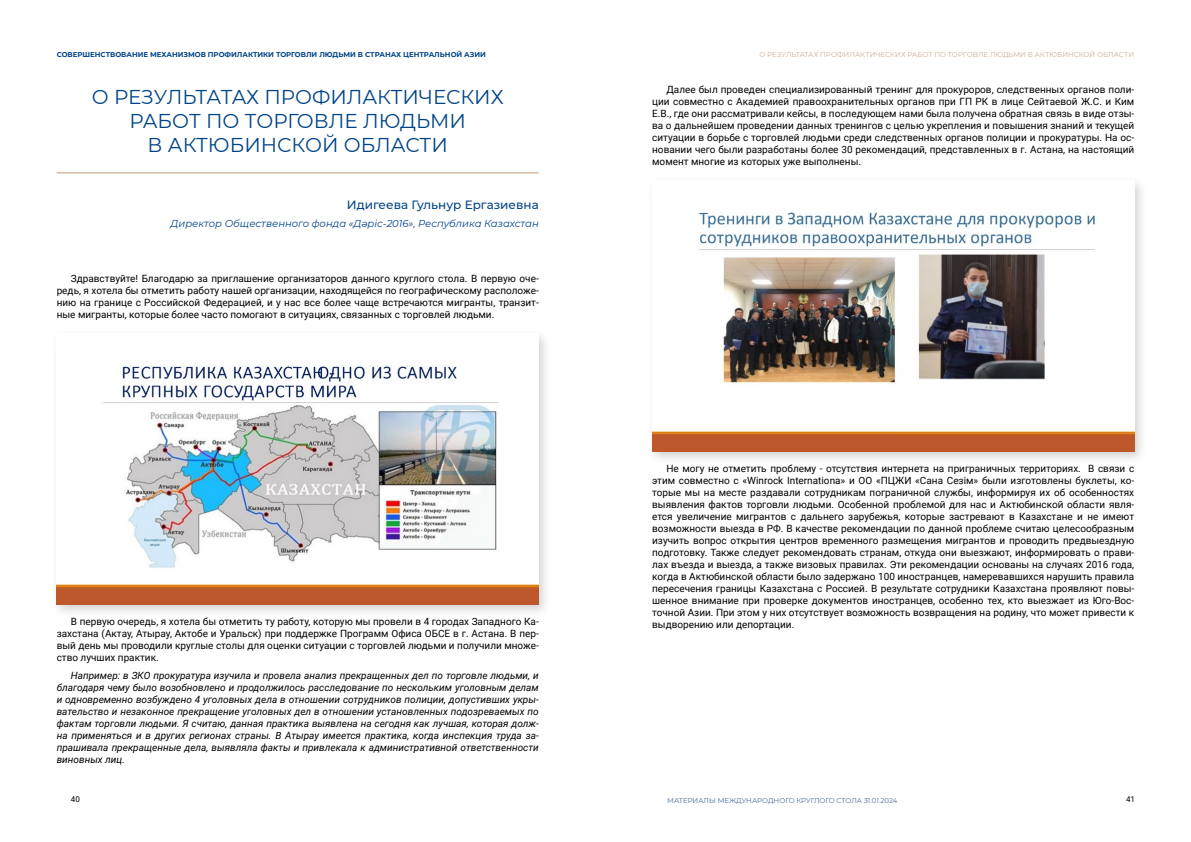
<style>
.page{position:relative;width:1191px;height:842px;background:#fff}
.page>*{position:absolute;margin:0;border:0;box-sizing:border-box;transform-origin:0 0}
.Титул_Заголовок_КАЗ{font:20px/24px "Montserrat";color:#048;text-align:center}
.ФИО{font:500 12px "Montserrat";color:#048}
.Основной{font:10px/12px "Roboto";color:#000;text-align:justify}
.Основной-2{font:italic 10px/12px "Roboto";color:#000;text-align:justify}
.Должность{font:italic 10px "Montserrat";color:#048}
.t1{font:8px "Roboto";color:#000}
.t2{font:700 7px "Montserrat";color:#048}
.t3{font:7px "Montserrat";color:#cdad8d}
.t4{font:7px "Montserrat";color:#4767a3}
</style>
<div class="page">
<hr style="left:57px;top:172px;width:482px;height:1px;background:#cdad8d">
<div style="left:51px;top:329px;width:501px;height:289px;background:#000;opacity:.18"></div>
<img style="left:57px;top:334px;width:482px;height:271px">
<div style="left:646px;top:176px;width:501px;height:289px;background:#000;opacity:.18"></div>
<img style="left:652px;top:181px;width:482px;height:271px">
<p class="t2" style="left:57px;top:50px;width:431px">СОВЕРШЕНСТВОВАНИЕ МЕХАНИЗМОВ ПРОФИЛАКТИКИ ТОРГОВЛИ ЛЮДЬМИ В СТРАНАХ ЦЕНТРАЛЬНОЙ АЗИИ</p>
<p class="t3" style="left:759px;top:50px;width:376px">О РЕЗУЛЬТАТАХ ПРОФИЛАКТИЧЕСКИХ РАБОТ ПО ТОРГОВЛЕ ЛЮДЬМИ В АКТЮБИНСКОЙ ОБЛАСТИ</p>
<p class="Титул_Заголовок_КАЗ" style="left:92px;top:85px;width:413px">О РЕЗУЛЬТАТАХ ПРОФИЛАКТИЧЕСКИХ<br>РАБОТ ПО ТОРГОВЛЕ ЛЮДЬМИ<br>В АКТЮБИНСКОЙ ОБЛАСТИ</p>
<p class="Основной" style="left:652px;top:83px;width:483px;text-indent:14px">Далее был проведен специализированный тренинг для прокуроров, следственных органов поли&shy;ции совместно с Академией правоохранительных органов при ГП РК в лице Сейтаевой Ж.С. и Ким Е.В., где они рассматривали кейсы, в последующем нами была получена обратная связь в виде отзы&shy;ва о дальнейшем проведении данных тренингов с целью укрепления и повышения знаний и текущей ситуации в борьбе с торговлей людьми среди следственных органов полиции и прокуратуры. На ос&shy;новании чего были разработаны более 30 рекомендаций, представленных в г. Астана, на настоящий момент многие из которых уже выполнены.</p>
<p class="ФИО" style="left:347px;top:197px;width:193px">Идигеева Гульнур Ергазиевна</p>
<p class="Должность" style="left:171px;top:217px;width:370px">Директор Общественного фонда «Дәріс-2016», Республика Казахстан</p>
<p class="Основной" style="left:57px;top:272px;width:483px;text-indent:14px">Здравствуйте! Благодарю за приглашение организаторов данного круглого стола. В первую оче&shy;редь, я хотела бы отметить работу нашей организации, находящейся по географическому расположе&shy;нию на границе с Российской Федерацией, и у нас все более чаще встречаются мигранты, транзит&shy;ные мигранты, которые более часто помогают в ситуациях, связанных с торговлей людьми.</p>
<p class="Основной" style="left:57px;top:615px;width:483px;text-indent:14px">В первую очередь, я хотела бы отметить ту работу, которую мы провели в 4 городах Западного Ка&shy;захстана (Актау, Атырау, Актобе и Уральск) при поддержке Программ Офиса ОБСЕ в г. Астана. В пер&shy;вый день мы проводили круглые столы для оценки ситуации с торговлей людьми и получили множе&shy;ство лучших практик.</p>
<p class="Основной-2" style="left:57px;top:669px;width:483px;text-indent:14px">Например: в ЗКО прокуратура изучила и провела анализ прекращенных дел по торговле людьми, и благодаря чему было возобновлено и продолжилось расследование по нескольким уголовным делам и одновременно возбуждено 4 уголовных дела в отношении сотрудников полиции, допустивших укры&shy;вательство и незаконное прекращение уголовных дел в отношении установленных подозреваемых по фактам торговли людьми. Я считаю, данная практика выявлена на сегодня как лучшая, которая долж&shy;на применяться и в других регионах страны. В Атырау имеется практика, когда инспекция труда за&shy;прашивала прекращенные дела, выявляла факты и привлекала к административной ответственности виновных лиц.</p>
<p class="Основной" style="left:652px;top:462px;width:483px;text-indent:14px">Не могу не отметить проблему - отсутствия интернета на приграничных территориях. В связи с этим совместно с «Winrock Internationa» и ОО «ПЦЖИ «Сана Сезiм» были изготовлены буклеты, ко&shy;торые мы на месте раздавали сотрудникам пограничной службы, информируя их об особенностях выявления фактов торговли людьми. Особенной проблемой для нас и Актюбинской области явля&shy;ется увеличение мигрантов с дальнего зарубежья, которые застревают в Казахстане и не имеют возможности выезда в РФ. В качестве рекомендации по данной проблеме считаю целесообразным изучить вопрос открытия центров временного размещения мигрантов и проводить предвыездную подготовку. Также следует рекомендовать странам, откуда они выезжают, информировать о прави&shy;лах въезда и выезда, а также визовых правилах. Эти рекомендации основаны на случаях 2016 года, когда в Актюбинской области было задержано 100 иностранцев, намеревавшихся нарушить правила пересечения границы Казахстана с Россией. В результате сотрудники Казахстана проявляют повы&shy;шенное внимание при проверке документов иностранцев, особенно тех, кто выезжает из Юго-Вос&shy;точной Азии. При этом у них отсутствует возможность возвращения на родину, что может привести к выдворению или депортации.</p>
<p class="t1" style="left:71px;top:793px;width:10px">40</p>
<p class="t4" style="left:667px;top:795px;width:232px">МАТЕРИАЛЫ МЕЖДУНАРОДНОГО КРУГЛОГО СТОЛА 31.01.2024</p>
<p class="t1" style="left:1126px;top:793px;width:10px">41</p>
</div>
